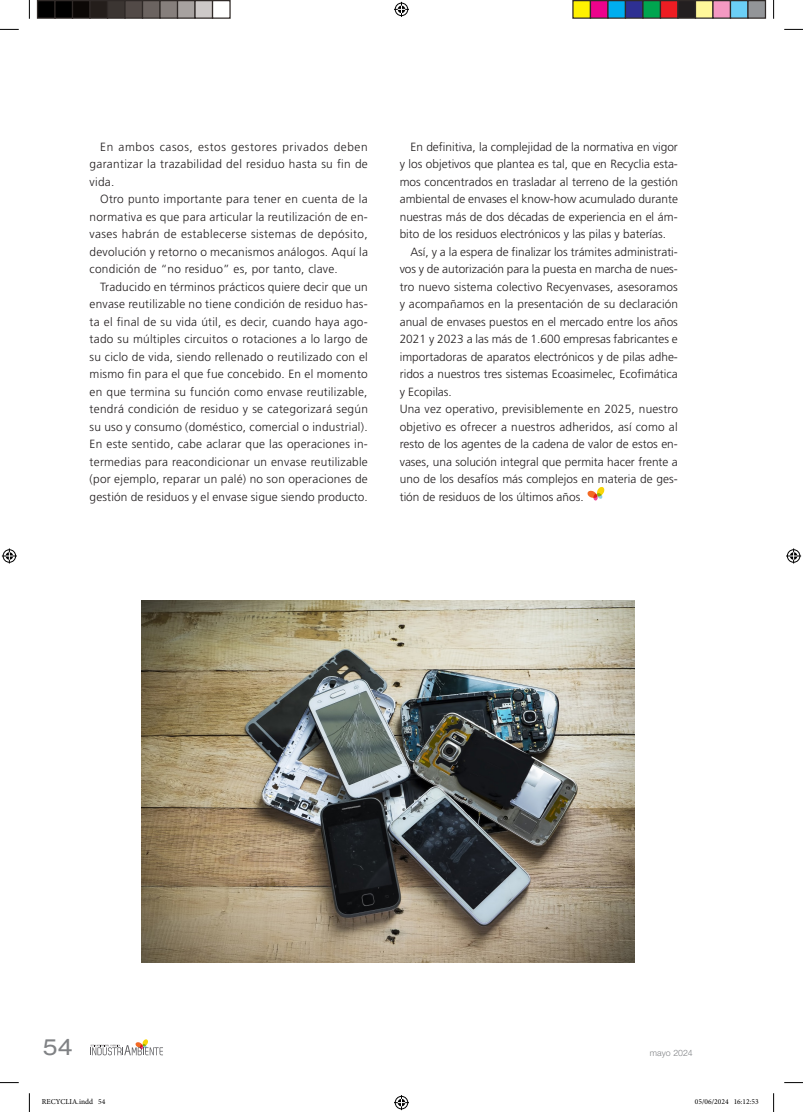
<style>
.page{position:relative;width:803px;height:1112px;background:#fff}
.page>*{position:absolute;margin:0;border:0;box-sizing:border-box;transform-origin:0 0}
.t1{font:expanded 22.5px "Helvetica Neue LT Std";color:#808285}
.t2{font:300 11.88px/17.5px "Frutiger";letter-spacing:.005em;color:#231f20;text-align:justify}
.t3{font:300 8.75px "Helvetica Neue LT Std";color:#808285}
.t4{font:7.5px "Minion Pro";color:#000}
</style>
<div class="page">
<svg style="left:90px;top:1039px;width:73px;height:16px"></svg>
<svg style="left:587px;top:487px;width:18px;height:13px"></svg>
<img style="left:142px;top:600px;width:492px;height:361px">
<svg style="left:0;top:29px;width:19px;height:1px"></svg>
<svg style="left:784px;top:29px;width:19px;height:1px"></svg>
<svg style="left:0;top:1082px;width:19px;height:1px"></svg>
<svg style="left:784px;top:1082px;width:19px;height:1px"></svg>
<svg style="left:29px;top:0;width:1px;height:19px"></svg>
<svg style="left:29px;top:1093px;width:1px;height:18px"></svg>
<svg style="left:773px;top:0;width:1px;height:19px"></svg>
<svg style="left:773px;top:1093px;width:1px;height:18px"></svg>
<svg style="left:394px;top:2px;width:15px;height:15px"></svg>
<svg style="left:394px;top:1095px;width:15px;height:14px"></svg>
<svg style="left:2px;top:548px;width:15px;height:15px"></svg>
<svg style="left:786px;top:548px;width:15px;height:15px"></svg>
<div style="left:38px;top:1px;width:17px;height:17px;background:#000"></div>
<div style="left:37px;top:0;width:19px;height:19px;border:1px solid #302a28"></div>
<div style="left:55px;top:1px;width:18px;height:17px;background:#000"></div>
<div style="left:54px;top:0;width:19px;height:19px;border:1px solid #302a28"></div>
<div style="left:73px;top:1px;width:17px;height:17px;background:#0c0806"></div>
<div style="left:72px;top:0;width:19px;height:19px;border:1px solid #302a28"></div>
<div style="left:90px;top:1px;width:18px;height:17px;background:#241e1b"></div>
<div style="left:89px;top:0;width:19px;height:19px;border:1px solid #302a28"></div>
<div style="left:108px;top:1px;width:17px;height:17px;background:#3b3532"></div>
<div style="left:107px;top:0;width:19px;height:19px;border:1px solid #302a28"></div>
<div style="left:125px;top:1px;width:18px;height:17px;background:#524a47"></div>
<div style="left:124px;top:0;width:19px;height:19px;border:1px solid #302a28"></div>
<div style="left:143px;top:1px;width:17px;height:17px;background:#6b6360"></div>
<div style="left:142px;top:0;width:19px;height:19px;border:1px solid #302a28"></div>
<div style="left:160px;top:1px;width:18px;height:17px;background:#867f7c"></div>
<div style="left:159px;top:0;width:19px;height:19px;border:1px solid #302a28"></div>
<div style="left:178px;top:1px;width:17px;height:17px;background:#a7a2a0"></div>
<div style="left:177px;top:0;width:19px;height:19px;border:1px solid #302a28"></div>
<div style="left:195px;top:1px;width:18px;height:17px;background:#cdc9c8"></div>
<div style="left:194px;top:0;width:19px;height:19px;border:1px solid #302a28"></div>
<div style="left:212px;top:0;width:19px;height:19px;border:1px solid #302a28"></div>
<div style="left:573px;top:1px;width:17px;height:17px;background:#fff101"></div>
<div style="left:572px;top:0;width:19px;height:19px;border:1px solid #302a28"></div>
<div style="left:590px;top:1px;width:18px;height:17px;background:#ed028c"></div>
<div style="left:590px;top:0;width:18px;height:19px;border:1px solid #302a28"></div>
<div style="left:608px;top:1px;width:17px;height:17px;background:#00aeef"></div>
<div style="left:607px;top:0;width:19px;height:19px;border:1px solid #302a28"></div>
<div style="left:625px;top:1px;width:18px;height:17px;background:#2e3092"></div>
<div style="left:625px;top:0;width:18px;height:19px;border:1px solid #302a28"></div>
<div style="left:643px;top:1px;width:17px;height:17px;background:#00a54f"></div>
<div style="left:642px;top:0;width:19px;height:19px;border:1px solid #302a28"></div>
<div style="left:660px;top:1px;width:18px;height:17px;background:#ee1d23"></div>
<div style="left:660px;top:0;width:18px;height:19px;border:1px solid #302a28"></div>
<div style="left:678px;top:1px;width:17px;height:17px;background:#231f20"></div>
<div style="left:677px;top:0;width:19px;height:19px;border:1px solid #302a28"></div>
<div style="left:695px;top:1px;width:18px;height:17px;background:#fff79a"></div>
<div style="left:695px;top:0;width:18px;height:19px;border:1px solid #302a28"></div>
<div style="left:713px;top:1px;width:17px;height:17px;background:#f499c2"></div>
<div style="left:712px;top:0;width:19px;height:19px;border:1px solid #302a28"></div>
<div style="left:730px;top:1px;width:18px;height:17px;background:#6bcff6"></div>
<div style="left:730px;top:0;width:18px;height:19px;border:1px solid #302a28"></div>
<div style="left:748px;top:1px;width:17px;height:17px;background:#939598"></div>
<div style="left:747px;top:0;width:19px;height:19px;border:1px solid #302a28"></div>
<p class="t2" style="left:90px;top:138px;width:280px;text-indent:11px">En ambos casos, estos gestores privados deben garantizar la trazabilidad del residuo hasta su fin de vida.</p>
<p class="t2" style="left:90px;top:190px;width:280px;text-indent:11px">Otro punto importante para tener en cuenta de la normativa es que para articular la reutilización de en&shy;vases habrán de establecerse sistemas de depósito, devolución y retorno o mecanismos análogos. Aquí la condición de “no residuo” es, por tanto, clave.</p>
<p class="t2" style="left:90px;top:278px;width:280px;text-indent:11px">Traducido en términos prácticos quiere decir que un envase reutilizable no tiene condición de residuo has&shy;ta el final de su vida útil, es decir, cuando haya ago&shy;tado su múltiples circuitos o rotaciones a lo largo de su ciclo de vida, siendo rellenado o reutilizado con el mismo fin para el que fue concebido. En el momento en que termina su función como envase reutilizable, tendrá condición de residuo y se categorizará según su uso y consumo (doméstico, comercial o industrial).<br>En este sentido, cabe aclarar que las operaciones in&shy;termedias para reacondicionar un envase reutilizable (por ejemplo, reparar un palé) no son operaciones de gestión de residuos y el envase sigue siendo producto.</p>
<p class="t2" style="left:400px;top:138px;width:280px;text-indent:11px">En definitiva, la complejidad de la normativa en vigor y los objetivos que plantea es tal, que en Recyclia esta&shy;mos concentrados en trasladar al terreno de la gestión ambiental de envases el know-how acumulado durante nuestras más de dos décadas de experiencia en el ám&shy;bito de los residuos electrónicos y las pilas y baterías.</p>
<p class="t2" style="left:400px;top:243px;width:280px;text-indent:11px">Así, y a la espera de finalizar los trámites administrati&shy;vos y de autorización para la puesta en marcha de nues&shy;tro nuevo sistema colectivo Recyenvases, asesoramos y acompañamos en la presentación de su declaración anual de envases puestos en el mercado entre los años 2021 y 2023 a las más de 1.600 empresas fabricantes e importadoras de aparatos electrónicos y de pilas adhe&shy;ridos a nuestros tres sistemas Ecoasimelec, Ecofimática y Ecopilas.</p>
<p class="t2" style="left:400px;top:400px;width:280px">Una vez operativo, previsiblemente en 2025, nuestro objetivo es ofrecer a nuestros adheridos, así como al resto de los agentes de la cadena de valor de estos en&shy;vases, una solución integral que permita hacer frente a uno de los desafíos más complejos en materia de ges&shy;tión de residuos de los últimos años.</p>
<h1 class="t1" style="left:43px;top:1033px;width:32px">54</h1>
<p class="t3" style="left:650px;top:1047px;width:44px">mayo 2024</p>
<p class="t4" style="left:42px;top:1096px;width:65px">RECYCLIA.indd 54</p>
<p class="t4" style="left:695px;top:1096px;width:65px">05/06/2024 16:12:53</p>
</div>
